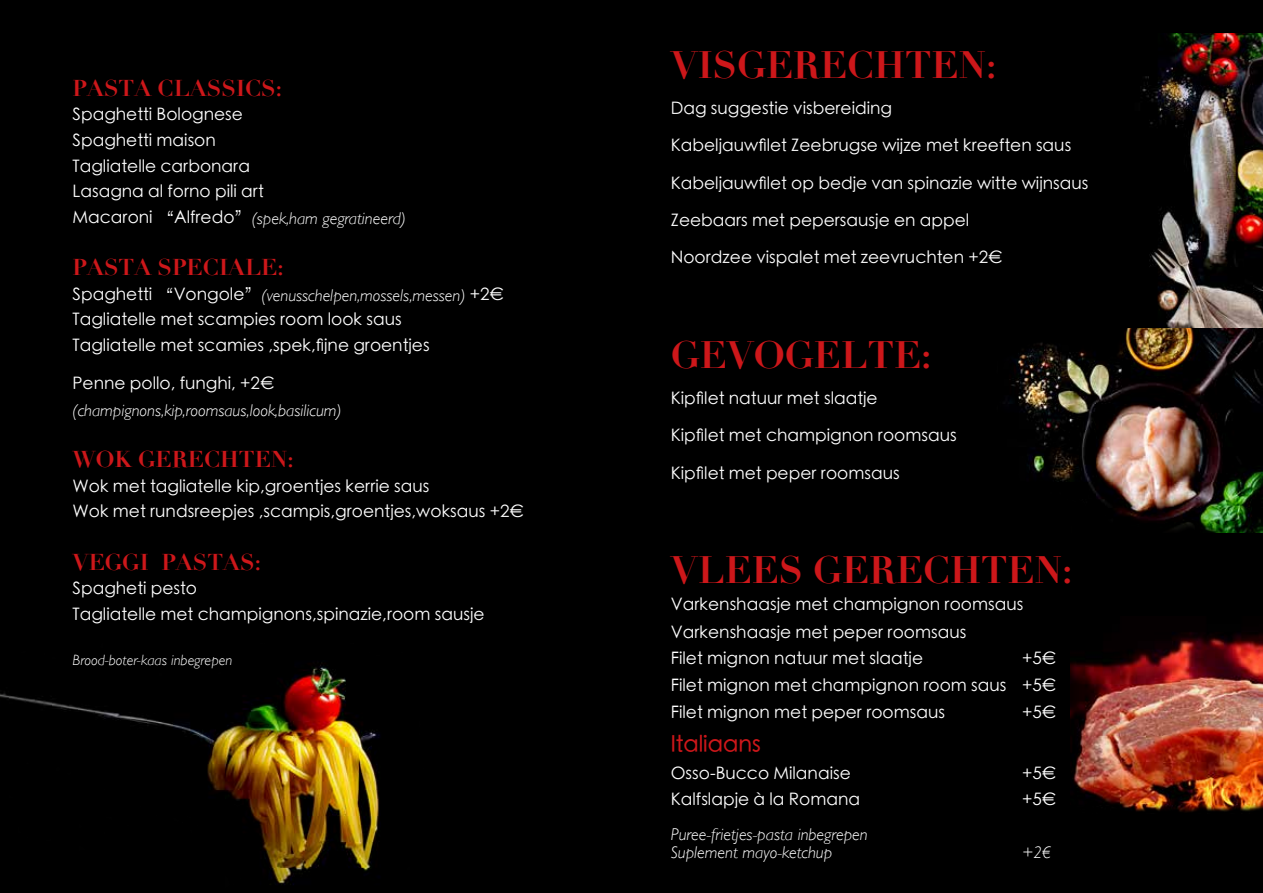
<style>
.page{position:relative;width:1263px;height:893px;background:#000}
.page>*{position:absolute;margin:0;border:0;box-sizing:border-box;transform-origin:0 0}
.t1{font:700 37.35px "Didot";color:#cd171a}
.t2{font:700 22.35px "Didot";color:#cd171a}
.t3{font:500 22.35px "ST Heiti SC";color:#cd171a}
.t4{font:300 17.1px/37.3px "ST Heiti SC";color:#fff}
.t5{font:italic 300 17.1px/17.1px "Gill Sans";color:#fff}
.t6{font:italic 300 15px "Gill Sans";color:#fff}
.s1{font-family:"ST Heiti SC";font-style:normal}
</style>
<div class="page">
<img style="left:1003px;top:328px;width:260px;height:205px">
<img style="left:1142px;top:34px;width:121px;height:294px">
<img style="left:1070px;top:632px;width:193px;height:180px">
<img style="left:0;top:663px;width:380px;height:222px">
<h2 class="t2" style="left:73px;top:74px;width:211px">PASTA CLASSICS:</h2>
<p class="t4" style="left:73px;top:101px;width:193px;line-height:25.7px">Spaghetti Bolognese<br>Spaghetti maison<br>Tagliatelle carbonara<br>Lasagna al forno pili art</p>
<p class="t5" style="left:73px;top:210px;width:335px"><span class="s1">Macaroni “Alfredo”</span>(spek,ham gegratineerd)</p>
<h2 class="t2" style="left:73px;top:253px;width:213px">PASTA SPECIALE:</h2>
<p class="t5" style="left:73px;top:286px;width:433px"><span class="s1">Spaghetti “Vongole”</span>(venusschelpen,mossels,messen) <span class="s1">+2€</span></p>
<p class="t4" style="left:73px;top:305px;width:359px;line-height:25.7px">Tagliatelle met scampies room look saus<br>Tagliatelle met scamies ,spek,fijne groentjes</p>
<p class="t4" style="left:73px;top:364px;width:204px">Penne pollo, funghi, +2€</p>
<p class="t5" style="left:73px;top:402px;width:271px">(champignons,kip,roomsaus,look,basilicum)</p>
<h2 class="t2" style="left:73px;top:445px;width:223px">WOK GERECHTEN:</h2>
<p class="t4" style="left:73px;top:472px;width:453px;line-height:25.7px">Wok met tagliatelle kip,groentjes kerrie saus<br>Wok met rundsreepjes ,scampis,groentjes,woksaus +2€</p>
<h2 class="t2" style="left:73px;top:548px;width:190px">VEGGI PASTAS:</h2>
<p class="t4" style="left:73px;top:574px;width:414px;line-height:25.7px">Spagheti pesto<br>Tagliatelle met champignons,spinazie,room sausje</p>
<p class="t6" style="left:73px;top:651px;width:161px">Brood-boter-kaas inbegrepen</p>
<h1 class="t1" style="left:671px;top:41px;width:327px">VISGERECHTEN:</h1>
<p class="t4" style="left:671px;top:88px;width:419px">Dag suggestie visbereiding<br>Kabeljauwfilet Zeebrugse wijze met kreeften saus Kabeljauwfilet op bedje van spinazie witte wijnsaus Zeebaars met pepersausje en appel<br>Noordzee vispalet met zeevruchten +2€</p>
<h1 class="t1" style="left:671px;top:331px;width:262px">GEVOGELTE:</h1>
<p class="t4" style="left:671px;top:378px;width:287px">Kipfilet natuur met slaatje<br>Kipfilet met champignon roomsaus<br>Kipfilet met peper roomsaus</p>
<h1 class="t1" style="left:671px;top:547px;width:403px">VLEES GERECHTEN:</h1>
<p class="t4" style="left:671px;top:589px;width:354px;line-height:27.2px">Varkenshaasje met champignon roomsaus<br>Varkenshaasje met peper roomsaus<br>Filet mignon natuur met slaatje</p>
<p class="t4" style="left:671px;top:644px;width:387px;line-height:26.7px;text-align:justify;text-indent:351px">+5€ Filet mignon met champignon room saus +5€ Filet mignon met peper roomsaus</p>
<p class="t4" style="left:1022px;top:692px;width:36px">+5€</p>
<h2 class="t3" style="left:671px;top:733px;width:91px">Italiaans</h2>
<p class="t4" style="left:671px;top:753px;width:182px">Osso-Bucco Milanaise</p>
<p class="t4" style="left:1022px;top:753px;width:36px">+5€</p>
<p class="t4" style="left:671px;top:780px;width:191px">Kalfslapje à la Romana</p>
<p class="t4" style="left:1022px;top:780px;width:36px">+5€</p>
<p class="t5" style="left:671px;top:826px;width:198px">Puree-frietjes-pasta inbegrepen<br>Suplement mayo-ketchup</p>
<p class="t5" style="left:1022px;top:843px;width:30px">+2€</p>
</div>
